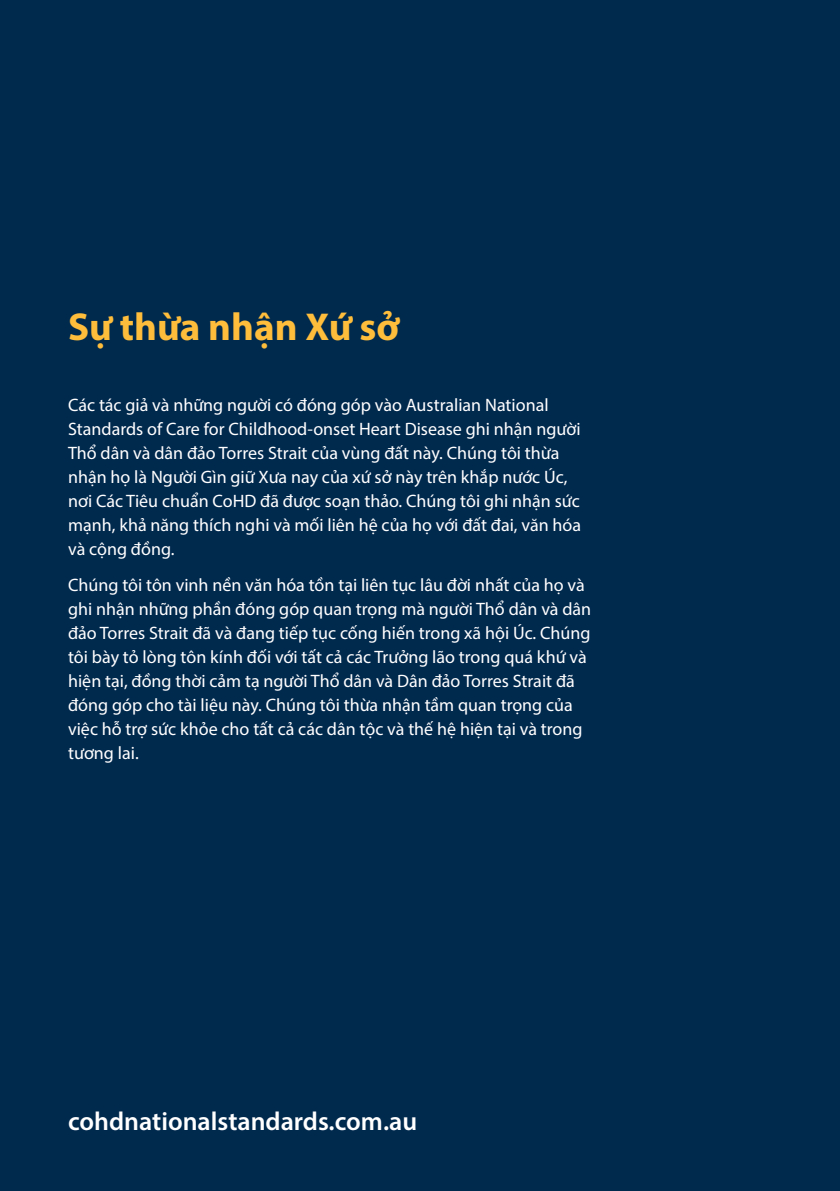
<style>
.page{position:relative;width:840px;height:1191px;background:#fff}
.page>*{position:absolute;margin:0;border:0;box-sizing:border-box;transform-origin:0 0}
.Summary_headings{font:700 39px "Myriad Pro";color:#febd3b}
.t1{font:600 26px "Myriad Pro";color:#fff}
.Body_copy__9_12pt{font:18px/24px "Myriad Pro";color:#fff}
</style>
<div class="page">
<div style="left:0;top:0;width:839px;height:1191px;background:#00294e"></div>
<p class="Summary_headings" style="left:68px;top:301px;width:332px">Sự thừa nhận Xứ sở</p>
<p class="Body_copy__9_12pt" style="left:68px;top:393px;width:514px">Các tác giả và những người có đóng góp vào Australian National Standards of Care for Childhood-onset Heart Disease ghi nhận người Thổ dân và dân đảo Torres Strait của vùng đất này. Chúng tôi thừa nhận họ là Người Gìn giữ Xưa nay của xứ sở này trên khắp nước Úc, nơi Các Tiêu chuẩn CoHD đã được soạn thảo. Chúng tôi ghi nhận sức mạnh, khả năng thích nghi và mối liên hệ của họ với đất đai, văn hóa và cộng đồng.</p>
<p class="Body_copy__9_12pt" style="left:68px;top:573px;width:524px">Chúng tôi tôn vinh nền văn hóa tồn tại liên tục lâu đời nhất của họ và ghi nhận những phần đóng góp quan trọng mà người Thổ dân và dân đảo Torres Strait đã và đang tiếp tục cống hiến trong xã hội Úc. Chúng tôi bày tỏ lòng tôn kính đối với tất cả các Trưởng lão trong quá khứ và hiện tại, đồng thời cảm tạ người Thổ dân và Dân đảo Torres Strait đã đóng góp cho tài liệu này. Chúng tôi thừa nhận tầm quan trọng của việc hỗ trợ sức khỏe cho tất cả các dân tộc và thế hệ hiện tại và trong tương lai.</p>
<p class="t1" style="left:68px;top:1104px;width:350px">cohdnationalstandards.com.au</p>
</div>
